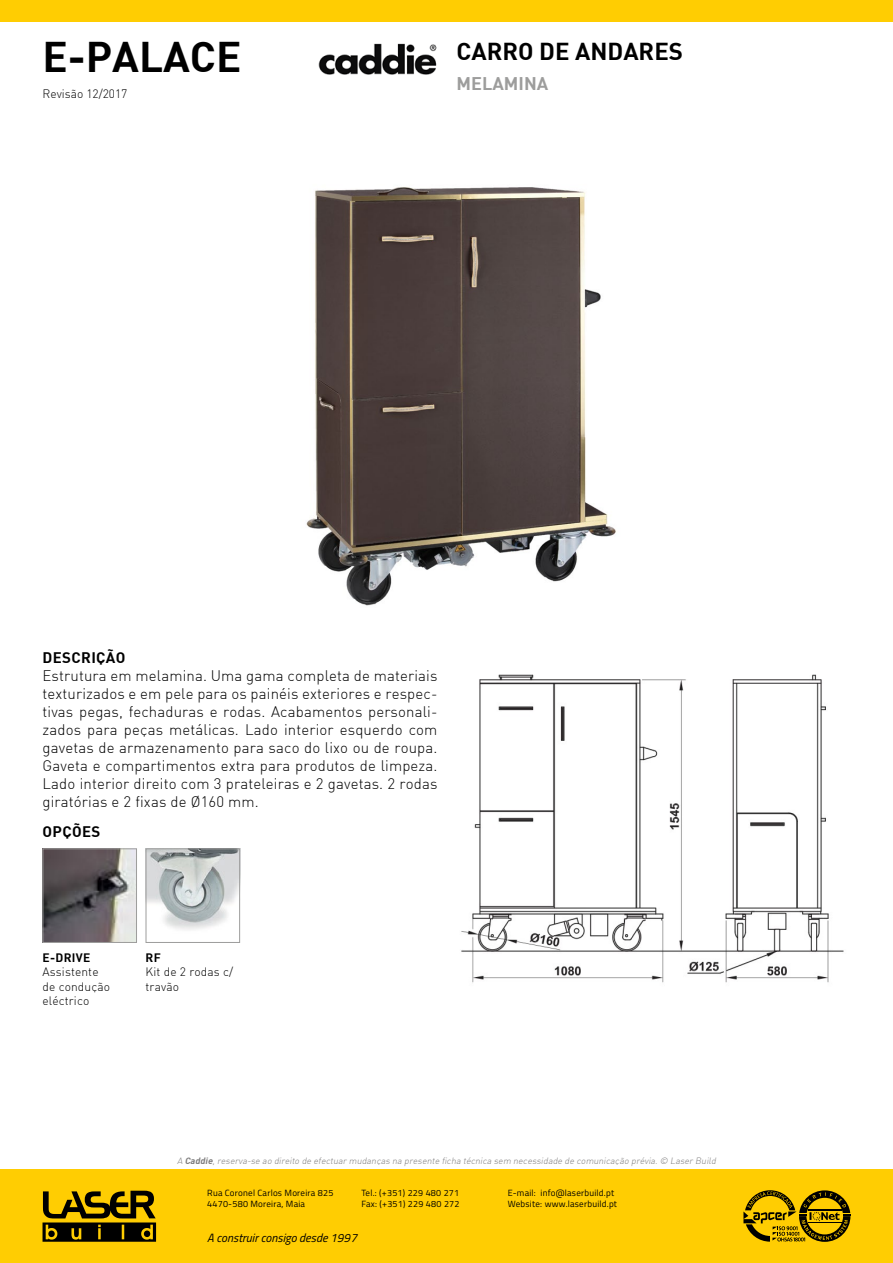
<style>
.page{position:relative;width:893px;height:1263px;background:#fff}
.page>*{position:absolute;margin:0;border:0;box-sizing:border-box;transform-origin:0 0}
.t1{font:700 42px "DI Nbek";color:#000}
.t2{font:700 24px "DI Nbek";color:#000}
.t3{font:700 18px "DI Nbek";color:#9d9d9c}
.t4{font:300 15px/18px "DI Nbek";letter-spacing:.01em;color:#000;text-align:justify}
.t5{font:700 15px "DI Nbek";letter-spacing:.025em;color:#000}
.t6{font:300 12px/14.4px "DI Nbek";letter-spacing:.01em;color:#000}
.t7{font:italic 12px "Titillium";color:#000}
.t8{font:700 12px "DI Nbek";letter-spacing:.025em;color:#000}
.t9{font:9px/10.8px "Titillium";letter-spacing:.025em;color:#000}
.t10{font:italic 300 9px "DI Nbek";color:#7c7b7b}
.s1{font-weight:700}
</style>
<div class="page">
<div style="left:0;top:0;width:893px;height:21px;background:#ffcd02"></div>
<div style="left:0;top:1169px;width:893px;height:94px;background:#ffcd02"></div>
<svg style="left:43px;top:1191px;width:113px;height:51px"></svg>
<svg style="left:743px;top:1190px;width:107px;height:52px"></svg>
<img style="left:319px;top:43px;width:118px;height:32px">
<img style="left:306px;top:187px;width:310px;height:419px">
<img style="left:461px;top:674px;width:383px;height:309px">
<img style="left:45px;top:850px;width:90px;height:91px">
<div style="left:43px;top:848px;width:94px;height:95px;border:1px solid #9d9d9c"></div>
<img style="left:148px;top:850px;width:90px;height:80px">
<div style="left:146px;top:848px;width:94px;height:95px;border:1px solid #9d9d9c"></div>
<h1 class="t1" style="left:43px;top:30px;width:200px">E-PALACE</h1>
<h2 class="t2" style="left:457px;top:35px;width:228px">CARRO DE ANDARES</h2>
<p class="t3" style="left:457px;top:72px;width:93px">MELAMINA</p>
<p class="t6" style="left:43px;top:86px;width:86px">Revisão 12/2017</p>
<p class="t5" style="left:43px;top:648px;width:85px">DESCRIÇÃO</p>
<p class="t4" style="left:43px;top:667px;width:396px">Estrutura em melamina. Uma gama completa de materiais texturizados e em pele para os painéis exteriores e respec&shy;tivas pegas, fechaduras e rodas. Acabamentos personali&shy;zados para peças metálicas. Lado interior esquerdo com gavetas de armazenamento para saco do lixo ou de roupa.<br>Gaveta e compartimentos extra para produtos de limpeza.<br>Lado interior direito com 3 prateleiras e 2 gavetas. 2 rodas giratórias e 2 fixas de Ø160 mm.</p>
<p class="t5" style="left:43px;top:822px;width:59px">OPÇÕES</p>
<p class="t8" style="left:43px;top:950px;width:49px">E-DRIVE</p>
<p class="t6" style="left:43px;top:965px;width:69px">Assistente de condução eléctrico</p>
<p class="t8" style="left:146px;top:950px;width:17px">RF</p>
<p class="t6" style="left:146px;top:965px;width:89px">Kit de 2 rodas c/ travão</p>
<p class="t10" style="left:177px;top:1155px;width:542px">A <span class="s1">Caddie</span>,reserva-se ao direito de efectuar mudanças na presente ficha técnica sem necessidade de comunicação prévia.© Laser Build</p>
<p class="t9" style="left:207px;top:1187px;width:128px">Rua Coronel Carlos Moreira 825<br>4470-580 Moreira, Maia</p>
<p class="t9" style="left:361px;top:1187px;width:100px">Tel.: (+351) 229 480 271<br>Fax: (+351) 229 480 272</p>
<p class="t9" style="left:508px;top:1187px;width:111px">E-mail: info@laserbuild.pt<br>Website: www.laserbuild.pt</p>
<p class="t7" style="left:207px;top:1229px;width:151px">A construir consigo desde 1997</p>
</div>
